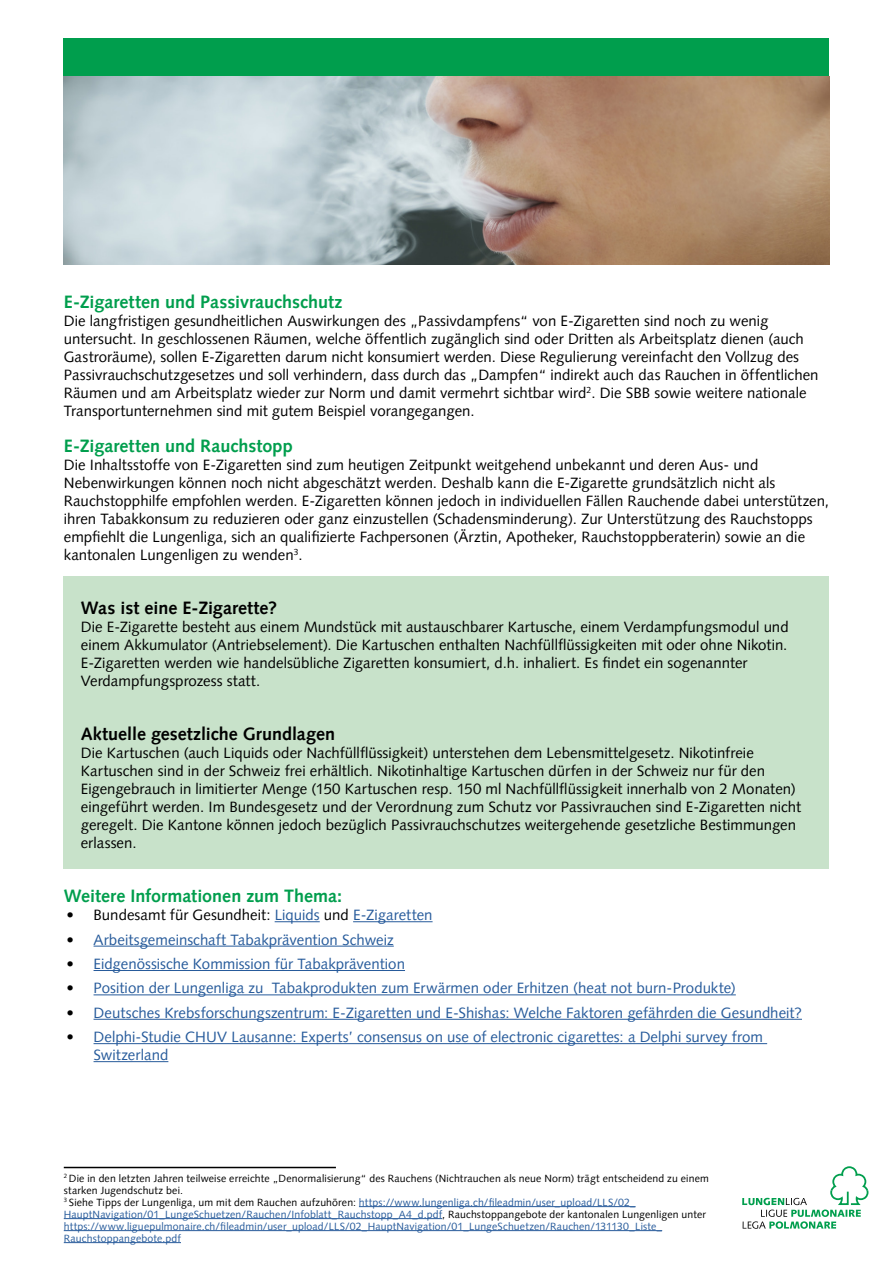
<style>
.page{position:relative;width:893px;height:1263px;background:#fff}
.page>*{position:absolute;margin:0;border:0;box-sizing:border-box;transform-origin:0 0}
.t1{font:700 18px "Syntax LT Pro";color:#009e4d}
.t2{font:700 18px "Syntax LT Pro";color:#000}
.t3{font:15px/18px "Syntax LT Pro";color:#000}
.t4{font:15px/18px "Syntax LT Pro";color:#275b9b}
.t5{font:10.5px/12px "Syntax LT Pro";letter-spacing:.015em;color:#275b9b}
.s1{color:#275b9b}
.s2{color:#000}
</style>
<div class="page">
<div style="left:64px;top:38px;width:765px;height:39px;background:#009e4d"></div>
<svg style="left:742px;top:1166px;width:126px;height:63px"></svg>
<hr style="left:64px;top:1167px;width:272px;height:1px;background:#000">
<hr style="left:359px;top:1206px;width:277px;height:1px;background:#275b9b">
<hr style="left:64px;top:1218px;width:378px;height:1px;background:#275b9b">
<hr style="left:64px;top:1230px;width:598px;height:1px;background:#275b9b">
<hr style="left:64px;top:1242px;width:117px;height:1px;background:#275b9b">
<hr style="left:275px;top:921px;width:45px;height:1px;background:#275b9b">
<hr style="left:353px;top:921px;width:80px;height:1px;background:#275b9b">
<hr style="left:94px;top:946px;width:300px;height:1px;background:#275b9b">
<hr style="left:94px;top:970px;width:311px;height:1px;background:#275b9b">
<hr style="left:94px;top:994px;width:642px;height:1px;background:#275b9b">
<hr style="left:94px;top:1019px;width:708px;height:1px;background:#275b9b">
<hr style="left:94px;top:1043px;width:673px;height:1px;background:#275b9b">
<hr style="left:94px;top:1061px;width:74px;height:1px;background:#275b9b">
<img style="left:64px;top:77px;width:765px;height:188px">
<div style="left:64px;top:576px;width:765px;height:293px;background:#c8e2ca"></div>
<p class="t1" style="left:64px;top:291px;width:280px">E-Zigaretten und Passivrauchschutz</p>
<p class="t3" style="left:64px;top:312px;width:756px">Die langfristigen gesundheitlichen Auswirkungen des „Passivdampfens“ von E-Zigaretten sind noch zu wenig untersucht. In geschlossenen Räumen, welche öffentlich zugänglich sind oder Dritten als Arbeitsplatz dienen (auch Gastroräume), sollen E-Zigaretten darum nicht konsumiert werden. Diese Regulierung vereinfacht den Vollzug des Passivrauchschutzgesetzes und soll verhindern, dass durch das „Dampfen“ indirekt auch das Rauchen in öffentlichen Räumen und am Arbeitsplatz wieder zur Norm und damit vermehrt sichtbar wird<sup>2</sup>. Die SBB sowie weitere nationale Transportunternehmen sind mit gutem Beispiel vorangegangen.</p>
<p class="t1" style="left:64px;top:435px;width:230px">E-Zigaretten und Rauchstopp</p>
<p class="t3" style="left:64px;top:456px;width:767px">Die Inhaltsstoffe von E-Zigaretten sind zum heutigen Zeitpunkt weitgehend unbekannt und deren Aus- und Nebenwirkungen können noch nicht abgeschätzt werden. Deshalb kann die E-Zigarette grundsätzlich nicht als Rauchstopphilfe empfohlen werden. E-Zigaretten können jedoch in individuellen Fällen Rauchende dabei unterstützen, ihren Tabakkonsum zu reduzieren oder ganz einzustellen (Schadensminderung). Zur Unterstützung des Rauchstopps empfiehlt die Lungenliga, sich an qualifizierte Fachpersonen (Ärztin, Apotheker, Rauchstoppberaterin) sowie an die kantonalen Lungenligen zu wenden<sup>3</sup>.</p>
<p class="t2" style="left:81px;top:597px;width:198px">Was ist eine E-Zigarette?</p>
<p class="t3" style="left:81px;top:618px;width:709px">Die E-Zigarette besteht aus einem Mundstück mit austauschbarer Kartusche, einem Verdampfungsmodul und einem Akkumulator (Antriebselement). Die Kartuschen enthalten Nachfüllflüssigkeiten mit oder ohne Nikotin.<br>E-Zigaretten werden wie handelsübliche Zigaretten konsumiert, d.h. inhaliert. Es findet ein sogenannter Verdampfungsprozess statt.</p>
<p class="t2" style="left:81px;top:723px;width:256px">Aktuelle gesetzliche Grundlagen</p>
<p class="t3" style="left:81px;top:744px;width:722px">Die Kartuschen (auch Liquids oder Nachfüllflüssigkeit) unterstehen dem Lebensmittelgesetz. Nikotinfreie Kartuschen sind in der Schweiz frei erhältlich. Nikotinhaltige Kartuschen dürfen in der Schweiz nur für den Eigengebrauch in limitierter Menge (150 Kartuschen resp. 150 ml Nachfüllflüssigkeit innerhalb von 2 Monaten) eingeführt werden. Im Bundesgesetz und der Verordnung zum Schutz vor Passivrauchen sind E-Zigaretten nicht geregelt. Die Kantone können jedoch bezüglich Passivrauchschutzes weitergehende gesetzliche Bestimmungen erlassen.</p>
<p class="t1" style="left:64px;top:885px;width:280px">Weitere Informationen zum Thema:</p>
<p class="t3" style="left:67px;top:906px;width:368px">• Bundesamt für Gesundheit: <span class="s1">Liquids</span> und <span class="s1">E-Zigaretten</span></p>
<p class="t4" style="left:67px;top:930px;width:329px"><span class="s2">•</span> Arbeitsgemeinschaft Tabakprävention Schweiz</p>
<p class="t4" style="left:67px;top:955px;width:340px"><span class="s2">•</span> Eidgenössische Kommission für Tabakprävention</p>
<p class="t4" style="left:67px;top:979px;width:671px"><span class="s2">•</span> Position der Lungenliga zu Tabakprodukten zum Erwärmen oder Erhitzen (heat not burn-Produkte)</p>
<p class="t4" style="left:67px;top:1003px;width:737px"><span class="s2">•</span> Deutsches Krebsforschungszentrum: E-Zigaretten und E-Shishas: Welche Faktoren gefährden die Gesundheit?</p>
<p class="t4" style="left:94px;top:1028px;width:671px;text-indent:-27px"><span class="s2">•</span> Delphi-Studie CHUV Lausanne: Experts’ consensus on use of electronic cigarettes: a Delphi survey from<br>Switzerland</p>
<p class="t5" style="left:64px;top:1172px;width:647px"><sup>2</sup> <span class="s2">Die in den letzten Jahren teilweise erreichte „Denormalisierung“ des Rauchens (Nichtrauchen als neue Norm) trägt entscheidend zu einem starken Jugendschutz bei.<br></span><sup>3</sup> <span class="s2">Siehe Tipps der Lungenliga, um mit dem Rauchen aufzuhören:</span> https://www.lungenliga.ch/fileadmin/user_upload/LLS/02_ HauptNavigation/01_LungeSchuetzen/Rauchen/Infoblatt_Rauchstopp_A4_d.pdf<span class="s2">, Rauchstoppangebote der kantonalen Lungenligen unter </span>https://www.liguepulmonaire.ch/fileadmin/user_upload/LLS/02_HauptNavigation/01_LungeSchuetzen/Rauchen/131130_Liste_ Rauchstoppangebote.pdf</p>
</div>
